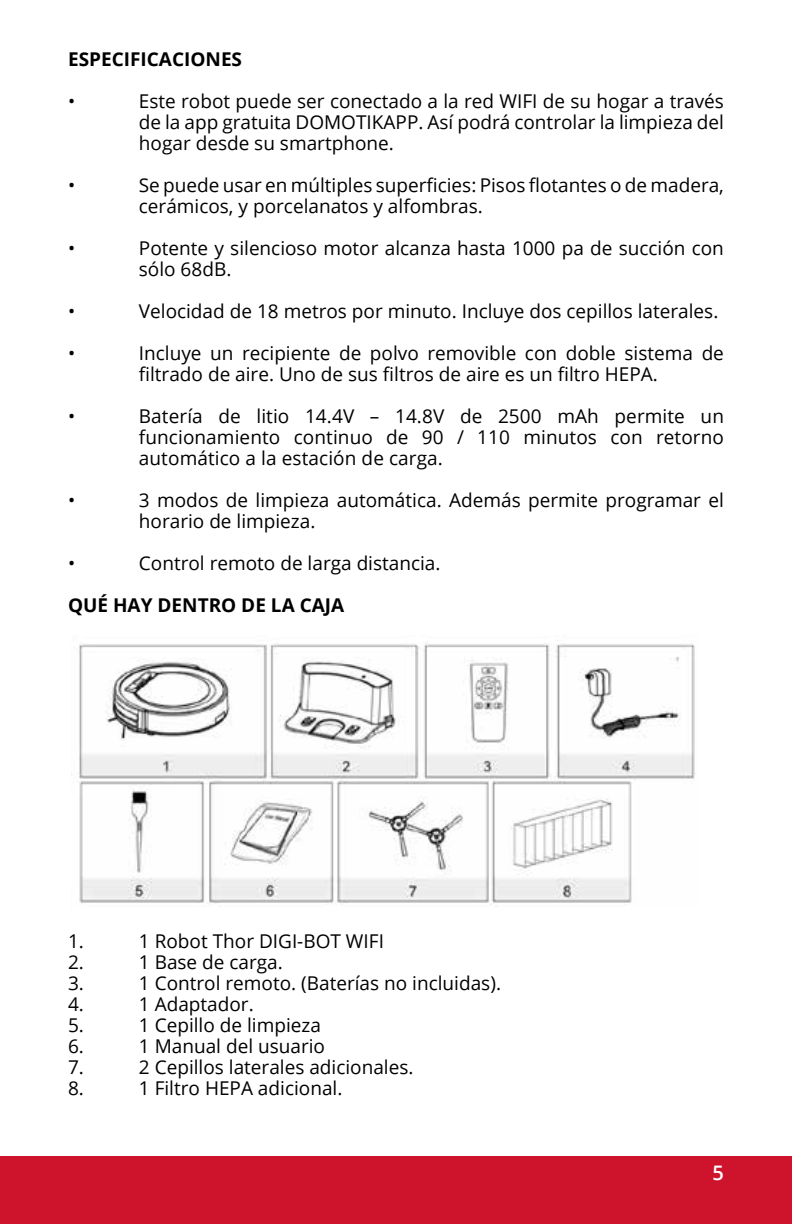
<style>
.page{position:relative;width:792px;height:1224px;background:#fff}
.page>*{position:absolute;margin:0;border:0;box-sizing:border-box;transform-origin:0 0}
.t1{font:600 20px "Open Sans";color:#fff}
.t2{font:19px/21px "Open Sans";color:#000}
.t3{font:700 19px "Open Sans";color:#000}
</style>
<div class="page">
<div style="left:0;top:1156px;width:792px;height:68px;background:#ce132d"></div>
<img style="left:71px;top:643px;width:624px;height:264px">
<p class="t3" style="left:68px;top:45px;width:176px">ESPECIFICACIONES</p>
<p class="t2" style="left:68px;top:90px;width:9px">•</p>
<p class="t2" style="left:139px;top:90px;width:587px;text-align:justify">Este robot puede ser conectado a la red WIFI de su hogar a través de la app gratuita DOMOTIKAPP. Así podrá controlar la limpieza del hogar desde su smartphone.</p>
<p class="t2" style="left:68px;top:174px;width:9px">•</p>
<p class="t2" style="left:139px;top:174px;width:587px">Se puede usar en múltiples superficies: Pisos flotantes o de madera, cerámicos, y porcelanatos y alfombras.</p>
<p class="t2" style="left:68px;top:237px;width:9px">•</p>
<p class="t2" style="left:139px;top:237px;width:587px">Potente y silencioso motor alcanza hasta 1000 pa de succión con sólo 68dB.</p>
<p class="t2" style="left:68px;top:300px;width:9px">•</p>
<p class="t2" style="left:139px;top:300px;width:581px">Velocidad de 18 metros por minuto. Incluye dos cepillos laterales.</p>
<p class="t2" style="left:68px;top:342px;width:9px">•</p>
<p class="t2" style="left:139px;top:342px;width:587px">Incluye un recipiente de polvo removible con doble sistema de filtrado de aire. Uno de sus filtros de aire es un filtro HEPA.</p>
<p class="t2" style="left:68px;top:405px;width:9px">•</p>
<p class="t2" style="left:139px;top:405px;width:587px;text-align:justify">Batería de litio 14.4V – 14.8V de 2500 mAh permite un funcionamiento continuo de 90 / 110 minutos con retorno automático a la estación de carga.</p>
<p class="t2" style="left:68px;top:489px;width:9px">•</p>
<p class="t2" style="left:139px;top:489px;width:587px">3 modos de limpieza automática. Además permite programar el horario de limpieza.</p>
<p class="t2" style="left:68px;top:552px;width:9px">•</p>
<p class="t2" style="left:139px;top:552px;width:303px">Control remoto de larga distancia.</p>
<p class="t3" style="left:68px;top:591px;width:278px">QUÉ HAY DENTRO DE LA CAJA</p>
<p class="t2" style="left:68px;top:930px;width:17px">1.</p>
<p class="t2" style="left:139px;top:930px;width:247px">1 Robot Thor DIGI-BOT WIFI</p>
<p class="t2" style="left:68px;top:951px;width:17px">2.</p>
<p class="t2" style="left:139px;top:951px;width:145px">1 Base de carga.</p>
<p class="t2" style="left:68px;top:972px;width:17px">3.</p>
<p class="t2" style="left:139px;top:972px;width:364px">1 Control remoto. (Baterías no incluidas).</p>
<p class="t2" style="left:68px;top:993px;width:17px">4.</p>
<p class="t2" style="left:139px;top:993px;width:116px">1 Adaptador.</p>
<p class="t2" style="left:68px;top:1014px;width:17px">5.</p>
<p class="t2" style="left:139px;top:1014px;width:184px">1 Cepillo de limpieza</p>
<p class="t2" style="left:68px;top:1035px;width:17px">6.</p>
<p class="t2" style="left:139px;top:1035px;width:188px">1 Manual del usuario</p>
<p class="t2" style="left:68px;top:1056px;width:17px">7.</p>
<p class="t2" style="left:139px;top:1056px;width:276px">2 Cepillos laterales adicionales.</p>
<p class="t2" style="left:68px;top:1077px;width:17px">8.</p>
<p class="t2" style="left:139px;top:1077px;width:205px">1 Filtro HEPA adicional.</p>
<p class="t1" style="left:713px;top:1160px;width:13px">5</p>
</div>
